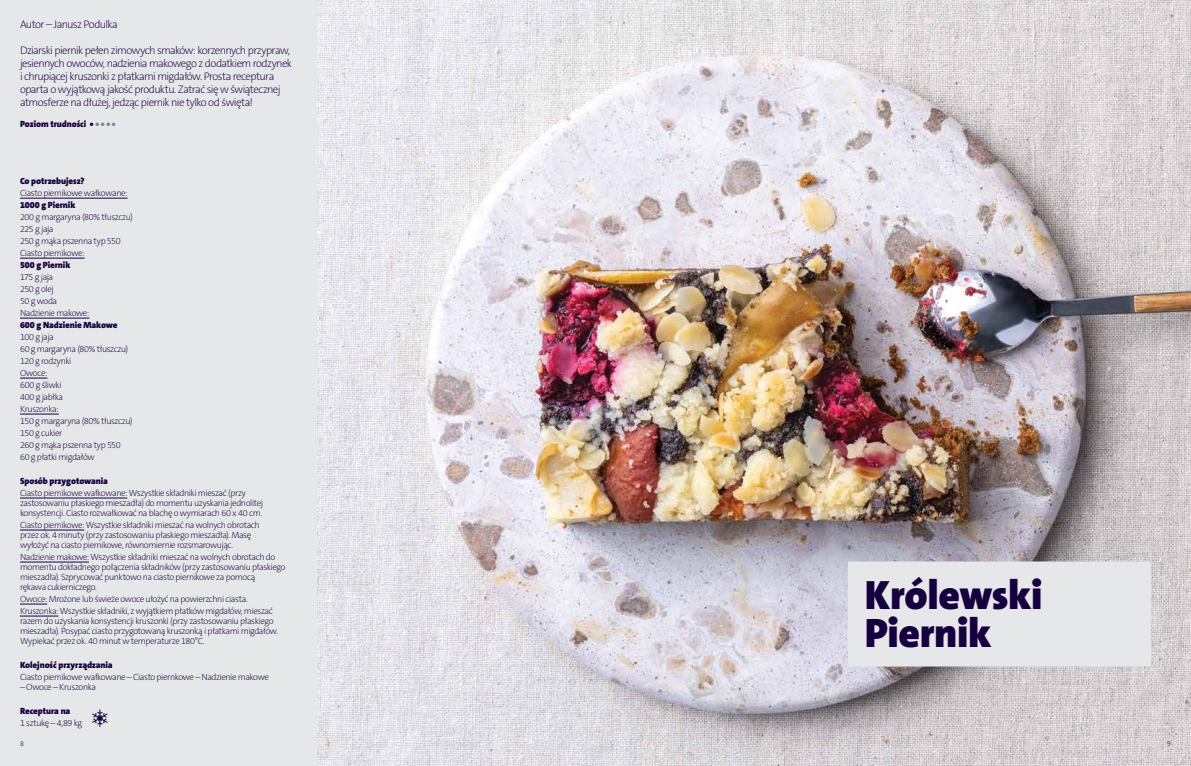
<style>
.page{position:relative;width:1191px;height:766px;background:#fff}
.page>*{position:absolute;margin:0;border:0;box-sizing:border-box;transform-origin:0 0}
.t1{font:900 41.2px/38.1px "The Sans C5";letter-spacing:-.01em;color:#16003f}
.t2{font:200 11px/13px "The Sans C5";letter-spacing:-.055em;color:#16003f}
.t3{font:200 9px/12px "The Sans C5";letter-spacing:-.045em;color:#16003f}
.t4{font:900 9px "The Sans C5";letter-spacing:-.01em;color:#16003f}
.t5{font:200 7.7px "The Sans C5";color:#16003f;scale:.91 1}
.t6{font:200 7px "The Sans C5";color:#16003f}
.s1{color:#75819a}
</style>
<div class="page">
<div style="left:0;top:0;width:1191px;height:765px;background:#e6e7e8"></div>
<img style="left:318px;top:0;width:873px;height:765px">
<hr style="left:20px;top:198px;width:108px;height:1px;background:#16003f">
<hr style="left:20px;top:258px;width:65px;height:1px;background:#16003f">
<hr style="left:20px;top:318px;width:69px;height:1px;background:#16003f">
<svg style="left:20px;top:378px;width:28px;height:1px"></svg>
<hr style="left:20px;top:414px;width:39px;height:1px;background:#16003f">
<hr style="left:20px;top:497px;width:107px;height:1px;background:#16003f">
<hr style="left:20px;top:529px;width:64px;height:1px;background:#16003f">
<hr style="left:20px;top:561px;width:69px;height:1px;background:#16003f">
<svg style="left:20px;top:603px;width:27px;height:1px"></svg>
<hr style="left:20px;top:615px;width:38px;height:1px;background:#16003f">
<svg style="left:848px;top:561px;width:303px;height:105px"></svg>
<svg style="left:92px;top:709px;width:16px;height:17px"></svg>
<p class="t2" style="left:20px;top:18px;width:99px">Autor – Janusz Podulka</p>
<p class="t2" style="left:20px;top:44px;width:273px">Dziarski piernik pełen zimowych smaków: korzennych przypraw, jesiennych owoców, nadzienia makowego z dodatkiem rodzynek i chrupiącej kruszonki z płatkami migdałów. Prosta receptura oparta o wyjątkową jakość produktu. Zatrać się w świątecznej atmosferze na dłużej, jedząc piernik nie tylko od święta!</p>
<p class="t4" style="left:20px;top:118px;width:97px">Poziom trudności • <span class="s1">• • • •</span></p>
<p class="t4" style="left:20px;top:175px;width:66px">Co potrzebujesz?</p>
<p class="t3" style="left:20px;top:187px;width:109px">Ciasto piernikowe wałkowane:</p>
<p class="t4" style="left:20px;top:199px;width:57px">1000 g Piernik</p>
<p class="t3" style="left:20px;top:211px;width:114px">200 g margaryna (80% tłuszczu)<br>225 g jaja<br>250 g mąka pszenna typ 550<br>Ciasto piernikowe:</p>
<p class="t4" style="left:20px;top:259px;width:52px">500 g Piernik</p>
<p class="t3" style="left:20px;top:271px;width:71px">175 g jaja<br>250 g olej<br>50 g woda<br>Nadzienie makowe:</p>
<p class="t4" style="left:20px;top:319px;width:99px">600 g Nadzienie Makowe</p>
<p class="t3" style="left:20px;top:331px;width:114px">100 g jaja<br>60 g margaryna (80% tłuszczu)<br>120 g rodzynki<br>Owoce:<br>600 g śliwki<br>400 g jabłka<br>Kruszonka:<br>150 g margaryna (80% tłuszczu)<br>150 g cukier<br>260 g mąka pszenna typ 550<br>60 g płatki migdałów</p>
<p class="t4" style="left:20px;top:475px;width:90px">Sposób przygotowania</p>
<p class="t3" style="left:20px;top:488px;width:245px;line-height:10px">Ciasto piernikowe wałkowane: Wszystkie składniki mieszać (przy zastosowaniu płaskiego mieszadła) do momentu uzyskania jednolitej konsystencji. Ciasto rozwałkować na blachę o wymiarach 60 x 40 cm.</p>
<p class="t3" style="left:20px;top:520px;width:241px;line-height:10px">Ciasto piernikowe: Wszystkie składniki mieszać na wolnych obrotach przez ok. 4 minuty (przy zastosowaniu płaskiego mieszadła). Masę wyłożyć na ciasto piernikowe, równomiernie rozsmarowując.</p>
<p class="t3" style="left:20px;top:552px;width:267px;line-height:10px">Nadzienie makowe: Wszystkie składniki mieszać na wolnych obrotach do momentu dokładnego połączenia składników (przy zastosowaniu płaskiego mieszadła). Szprycować punktowo na ciasto piernikowe za pomocą<br>rękawa cukierniczego.</p>
<p class="t3" style="left:20px;top:593px;width:254px">Owoce: Mrożone lub świeże owoce ułożyć na powierzchni ciasta.<br>Kruszonka: Wszystkie składniki, z wyjątkiem płatków migdałów, mieszać</p>
<p class="t3" style="left:20px;top:616px;width:260px;line-height:10px">razem do uzyskania konsystencji kruszonki (przy zastosowaniu płaskiego mieszadła). Posypać ciasto przygotowaną kruszonką i płatkami migdałów.<br>Wypiekać przez ok. 40 minut w temperaturze 180°C.</p>
<p class="t4" style="left:20px;top:659px;width:94px">Kolejność przyrządzania</p>
<p class="t3" style="left:20px;top:671px;width:250px">Ciasto piernikowe wałkowane – Ciasto piernkowe – Nadzienie makowe</p>
<p class="t3" style="left:20px;top:681px;width:78px">– Owoce – Kruszonka</p>
<p class="t4" style="left:20px;top:705px;width:52px">Receptura na</p>
<p class="t3" style="left:20px;top:716px;width:64px">1 sztukę – 4,89 kg</p>
<h1 class="t1" style="left:865px;top:576px;width:179px">Królewski<br>Piernik</h1>
<p class="t6" style="left:20px;top:739px;width:5px">8</p>
<p class="t5" style="left:1167px;top:738px;width:6px">9</p>
</div>
